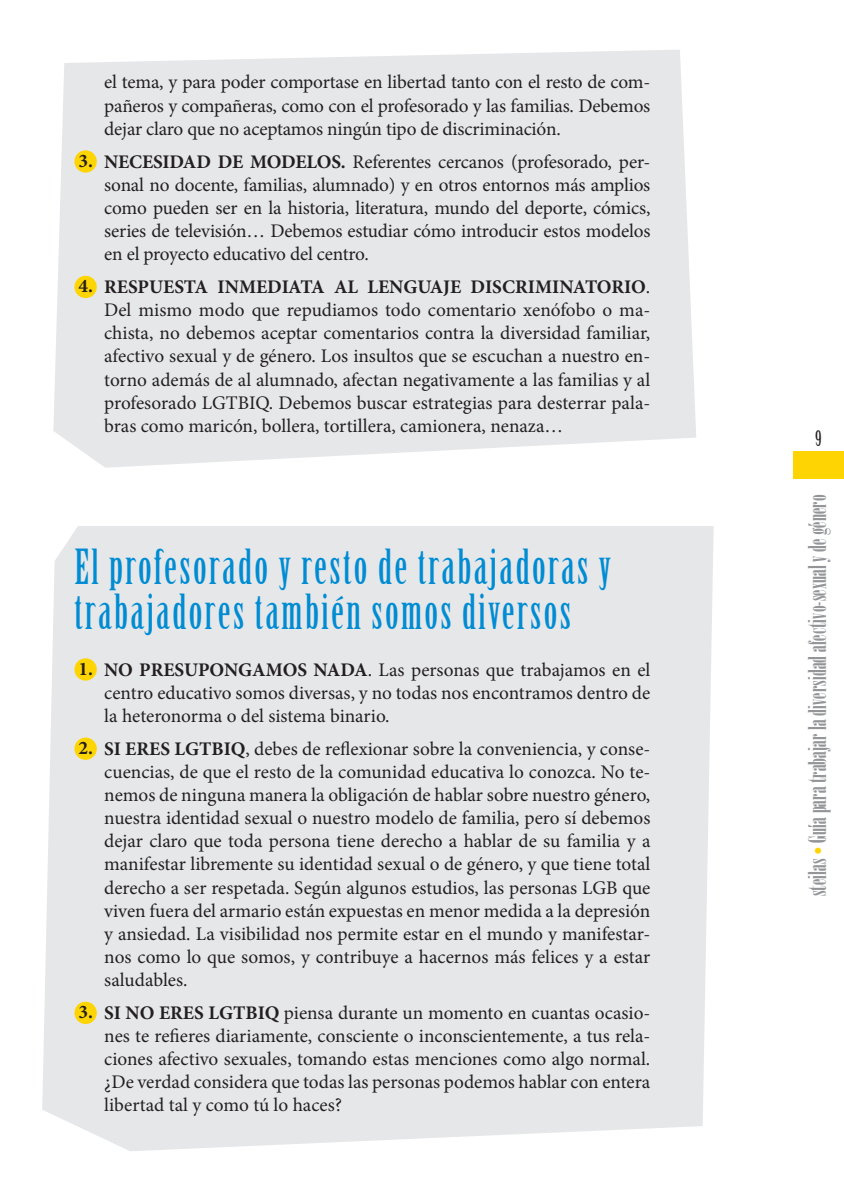
<style>
.page{position:relative;width:844px;height:1191px;background:#fff}
.page>*{position:absolute;margin:0;border:0;box-sizing:border-box;transform-origin:0 0}
.Izenburu01{font:47.25px/45.5px "Birch Std";letter-spacing:.05em;color:#008cd3}
.t1{font:24.5px "Onyx";color:#939598}
.t2{font:21px "Birch Std";color:#231f20}
.Testua{font:19.25px/23.1px "Minion Pro";letter-spacing:-.005em;color:#231f20;text-align:justify}
.t3{font:700 19.25px "Minion Pro";color:#231f20}
.s1{font-weight:700}
.s2{color:#fed503}
</style>
<div class="page">
<div style="left:792px;top:451px;width:51px;height:28px;background:#fed503"></div>
<div style="left:42px;top:526px;width:671px;height:625px;background:#e6e7e9"></div>
<svg style="left:53px;top:50px;width:643px;height:418px;background:#e7e8ea"></svg>
<div style="left:74px;top:150px;width:23px;height:23px;background:#fed503;border-radius:50%"></div>
<div style="left:74px;top:276px;width:23px;height:22px;background:#fed503;border-radius:50%"></div>
<div style="left:74px;top:658px;width:23px;height:22px;background:#fed503;border-radius:50%"></div>
<div style="left:74px;top:737px;width:23px;height:23px;background:#fed503;border-radius:50%"></div>
<div style="left:74px;top:1001px;width:23px;height:23px;background:#fed503;border-radius:50%"></div>
<p class="Testua" style="left:104px;top:71px;width:547px">el tema, y para poder comportase en libertad tanto con el resto de com&shy;pañeros y compañeras, como con el profesorado y las familias. Debemos dejar claro que no aceptamos ningún tipo de discriminación.</p>
<p class="t3" style="left:78px;top:147px;width:16px">3.</p>
<p class="Testua" style="left:104px;top:150px;width:547px"><span class="s1">NECESIDAD DE MODELOS.</span> Referentes cercanos (profesorado, per&shy;sonal no docente, familias, alumnado) y en otros entornos más amplios como pueden ser en la historia, literatura, mundo del deporte, cómics, series de televisión… Debemos estudiar cómo introducir estos modelos en el proyecto educativo del centro.</p>
<p class="t3" style="left:78px;top:272px;width:16px">4.</p>
<p class="Testua" style="left:104px;top:275px;width:547px"><span class="s1">RESPUESTA INMEDIATA AL LENGUAJE DISCRIMINATORIO</span>.<br>Del mismo modo que repudiamos todo comentario xenófobo o ma&shy;chista, no debemos aceptar comentarios contra la diversidad familiar, afectivo sexual y de género. Los insultos que se escuchan a nuestro en&shy;torno además de al alumnado, afectan negativamente a las familias y al profesorado LGTBIQ. Debemos buscar estrategias para desterrar pala&shy;bras como maricón, bollera, tortillera, camionera, nenaza…</p>
<p class="Izenburu01" style="left:74px;top:545px;width:538px">El profesorado y resto de trabajadoras y trabajadores también somos diversos</p>
<p class="t3" style="left:78px;top:655px;width:16px">1.</p>
<p class="Testua" style="left:104px;top:658px;width:547px"><span class="s1">NO PRESUPONGAMOS NADA</span>. Las personas que trabajamos en el centro educativo somos diversas, y no todas nos encontramos dentro de la heteronorma o del sistema binario.</p>
<p class="t3" style="left:78px;top:734px;width:16px">2.</p>
<p class="Testua" style="left:104px;top:737px;width:547px"><span class="s1">SI ERES LGTBIQ</span>, debes de reflexionar sobre la conveniencia, y conse&shy;cuencias, de que el resto de la comunidad educativa lo conozca. No te&shy;nemos de ninguna manera la obligación de hablar sobre nuestro género, nuestra identidad sexual o nuestro modelo de familia, pero sí debemos dejar claro que toda persona tiene derecho a hablar de su familia y a manifestar libremente su identidad sexual o de género, y que tiene total derecho a ser respetada. Según algunos estudios, las personas LGB que viven fuera del armario están expuestas en menor medida a la depresión y ansiedad. La visibilidad nos permite estar en el mundo y manifestar&shy;nos como lo que somos, y contribuye a hacernos más felices y a estar saludables.</p>
<p class="t3" style="left:78px;top:998px;width:16px">3.</p>
<p class="Testua" style="left:104px;top:1001px;width:547px"><span class="s1">SI NO ERES LGTBIQ</span> piensa durante un momento en cuantas ocasio&shy;nes te refieres diariamente, consciente o inconscientemente, a tus rela&shy;ciones afectivo sexuales, tomando estas menciones como algo normal. ¿De verdad considera que todas las personas podemos hablar con entera libertad tal y como tú lo haces?</p>
<p class="t2" style="left:815px;top:427px;width:8px">9</p>
<p class="t1" style="left:803px;top:896px;width:403px;rotate:-90deg">steilas <span class="s2">•</span> Guía para trabajar la diversidad afectivo-sexual y de género</p>
</div>
